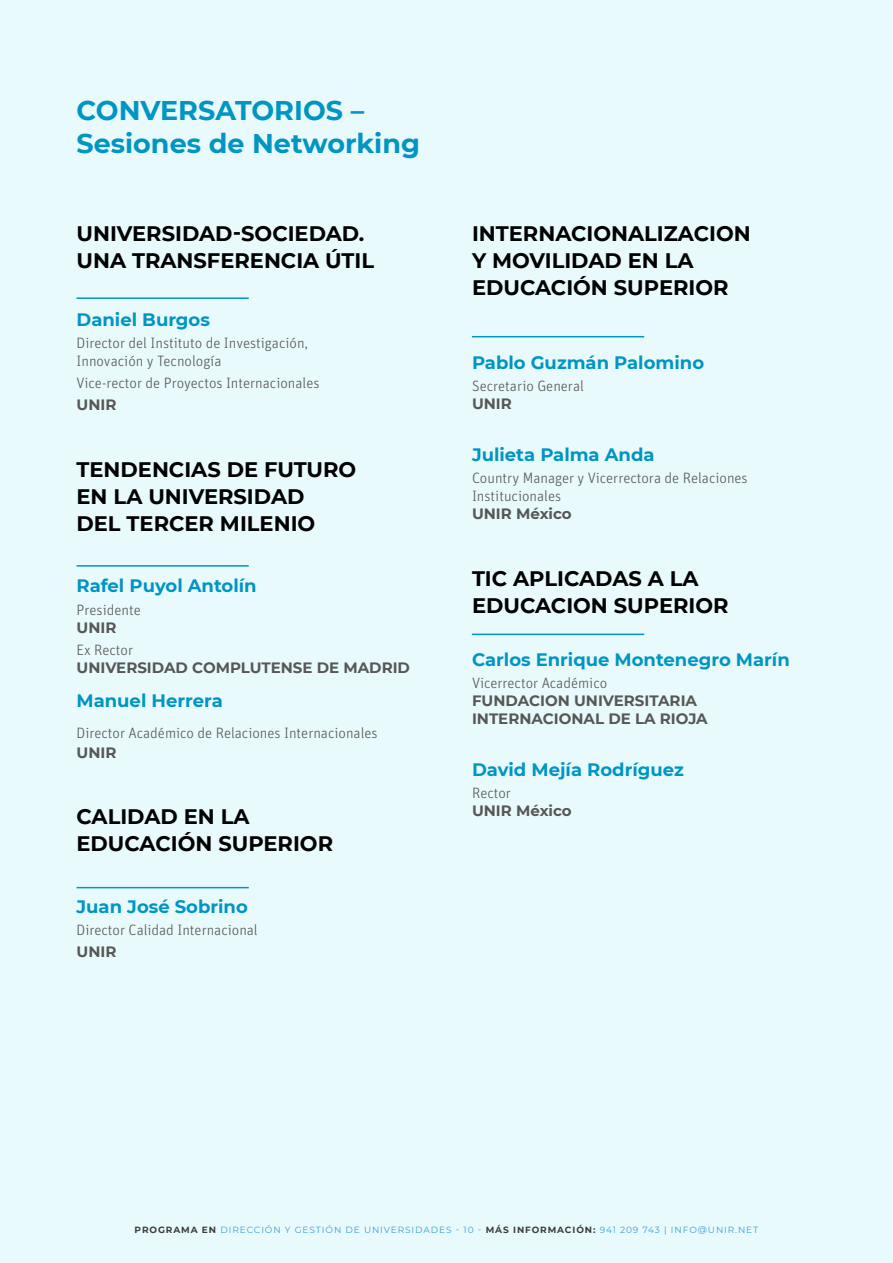
<style>
.page{position:relative;width:893px;height:1263px;background:#e9fafc}
.page>*{position:absolute;margin:0;border:0;box-sizing:border-box;transform-origin:0 0}
.t1{font:700 27px/33px "Montserrat";color:#0095c3}
.t2{font:700 21px/27px "Montserrat";color:#000}
.t3{font:700 18px "Montserrat";color:#0095c3}
.t4{font:300 15px/18px "Unit OT";color:#575756}
.t5{font:700 15px/18px "Montserrat";color:#575756}
.t6{font:9px "Montserrat";letter-spacing:.1em;color:#3e9ec9}
.s1{font-weight:700;color:#3c3c3b}
</style>
<div class="page">
<hr style="left:77px;top:297px;width:172px;height:2px;background:#0095c3">
<hr style="left:77px;top:565px;width:172px;height:2px;background:#0095c3">
<hr style="left:77px;top:887px;width:172px;height:1px;background:#0095c3">
<hr style="left:472px;top:634px;width:172px;height:1px;background:#0095c3">
<hr style="left:472px;top:336px;width:172px;height:1px;background:#0095c3">
<h1 class="t1" style="left:77px;top:92px;width:345px">CONVERSATORIOS –<br>Sesiones de Networking</h1>
<h2 class="t2" style="left:77px;top:219px;width:299px">UNIVERSIDAD-SOCIEDAD.<br>UNA TRANSFERENCIA ÚTIL</h2>
<p class="t3" style="left:77px;top:306px;width:135px">Daniel Burgos</p>
<p class="t4" style="left:77px;top:334px;width:233px">Director del Instituto de Investigación,<br>Innovación y Tecnología</p>
<p class="t4" style="left:77px;top:374px;width:245px">Vice-rector de Proyectos Internacionales</p>
<p class="t5" style="left:77px;top:395px;width:41px">UNIR</p>
<h2 class="t2" style="left:77px;top:455px;width:281px">TENDENCIAS DE FUTURO<br>EN LA UNIVERSIDAD<br>DEL TERCER MILENIO</h2>
<p class="t3" style="left:77px;top:573px;width:182px">Rafel Puyol Antolín</p>
<p class="t4" style="left:77px;top:601px;width:66px">Presidente</p>
<p class="t5" style="left:77px;top:618px;width:41px">UNIR</p>
<p class="t4" style="left:77px;top:641px;width:58px">Ex Rector</p>
<p class="t5" style="left:77px;top:658px;width:335px">UNIVERSIDAD COMPLUTENSE DE MADRID</p>
<p class="t3" style="left:77px;top:688px;width:148px">Manuel Herrera</p>
<p class="t4" style="left:77px;top:724px;width:303px">Director Académico de Relaciones Internacionales</p>
<p class="t5" style="left:77px;top:742px;width:41px">UNIR</p>
<h2 class="t2" style="left:77px;top:802px;width:258px">CALIDAD EN LA<br>EDUCACIÓN SUPERIOR</h2>
<p class="t3" style="left:77px;top:893px;width:173px">Juan José Sobrino</p>
<p class="t4" style="left:77px;top:921px;width:183px">Director Calidad Internacional</p>
<p class="t5" style="left:77px;top:942px;width:41px">UNIR</p>
<h2 class="t2" style="left:472px;top:219px;width:280px">INTERNACIONALIZACION<br>Y MOVILIDAD EN LA<br>EDUCACIÓN SUPERIOR</h2>
<p class="t3" style="left:472px;top:349px;width:234px">Pablo Guzmán Palomino</p>
<p class="t4" style="left:472px;top:377px;width:113px">Secretario General</p>
<p class="t5" style="left:472px;top:394px;width:41px">UNIR</p>
<p class="t3" style="left:472px;top:441px;width:184px">Julieta Palma Anda</p>
<p class="t4" style="left:472px;top:469px;width:277px">Country Manager y Vicerrectora de Relaciones<br>Institucionales</p>
<p class="t5" style="left:472px;top:504px;width:101px">UNIR México</p>
<h2 class="t2" style="left:472px;top:564px;width:258px">TIC APLICADAS A LA<br>EDUCACION SUPERIOR</h2>
<p class="t3" style="left:472px;top:646px;width:319px">Carlos Enrique Montenegro Marín</p>
<p class="t4" style="left:472px;top:674px;width:137px">Vicerrector Académico</p>
<p class="t5" style="left:472px;top:691px;width:237px">FUNDACION UNIVERSITARIA<br>INTERNACIONAL DE LA RIOJA</p>
<p class="t3" style="left:472px;top:756px;width:213px">David Mejía Rodríguez</p>
<p class="t4" style="left:472px;top:784px;width:40px">Rector</p>
<p class="t5" style="left:472px;top:801px;width:101px">UNIR México</p>
<p class="t6" style="left:135px;top:1224px;width:625px"><span class="s1">PROGRAMA EN</span> DIRECCIÓN Y GESTIÓN DE UNIVERSIDADES - 10 - <span class="s1">MÁS INFORMACIÓN:</span> 941 209 743 | INFO@UNIR.NET</p>
</div>
